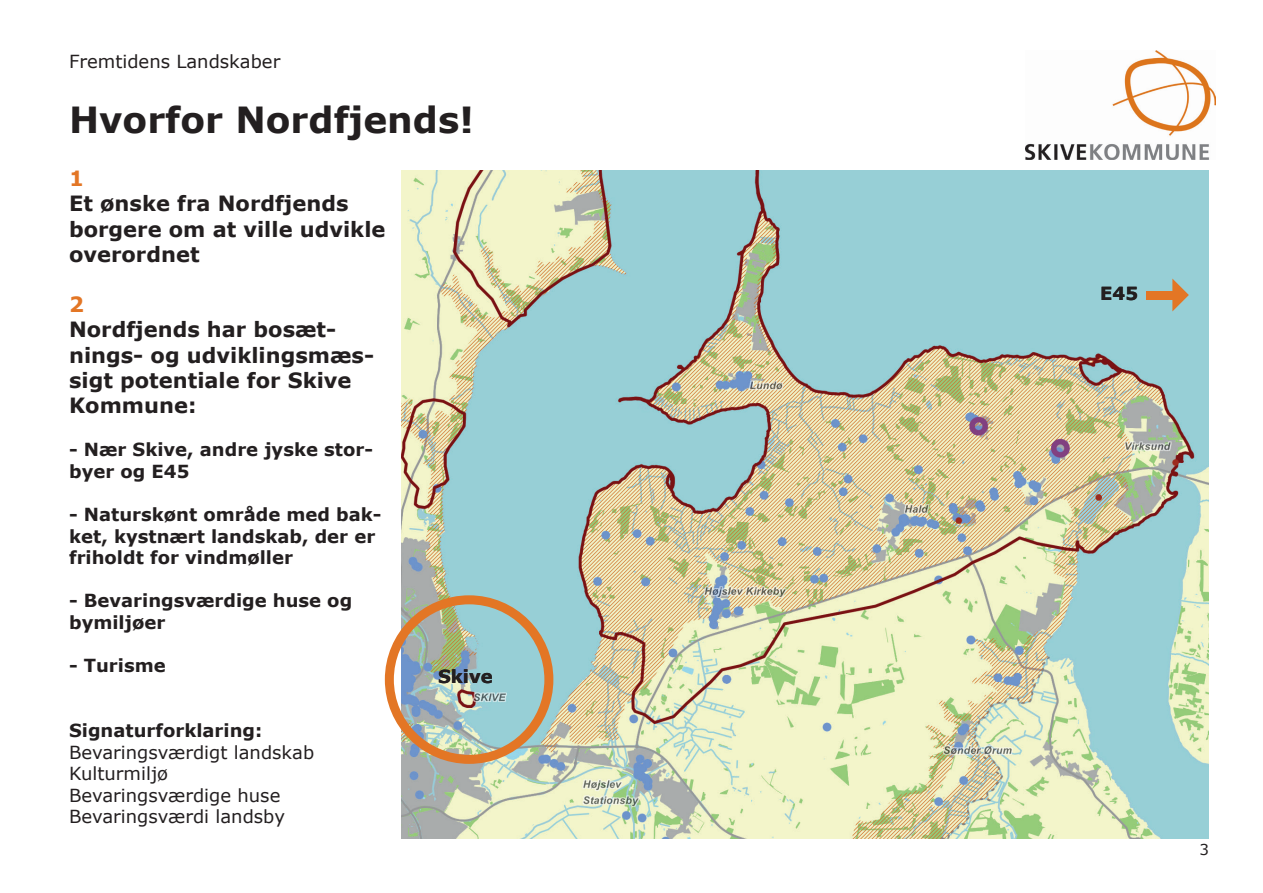
<style>
.page{position:relative;width:1263px;height:893px;background:#fff}
.page>*{position:absolute;margin:0;border:0;box-sizing:border-box;transform-origin:0 0}
.t1{font:700 36px "Verdana";color:#231f20}
.t2{font:700 21px/25.2px "Verdana";color:#231f20}
.t3{font:700 21px "Verdana";color:#e37625}
.t4{font:700 18px/21.6px "Verdana";color:#231f20}
.t5{font:18px/21.6px "Verdana";color:#231f20}
.t6{font:15px "Verdana";color:#231f20}
</style>
<div class="page">
<svg style="left:402px;top:170px;width:807px;height:669px;background:#bbcfbb"></svg>
<div style="left:385px;top:595px;width:168px;height:169px;border:9px solid #e37625;border-radius:50%"></div>
<div style="left:1146px;top:291px;width:28px;height:8px;background:#e37625"></div>
<svg style="left:1172px;top:279px;width:17px;height:32px"></svg>
<img style="left:1026px;top:50px;width:189px;height:109px">
<p class="t5" style="left:69px;top:50px;width:213px">Fremtidens Landskaber</p>
<h1 class="t1" style="left:69px;top:94px;width:406px">Hvorfor Nordfjends!</h1>
<p class="t3" style="left:69px;top:164px;width:16px">1</p>
<p class="t2" style="left:69px;top:191px;width:318px">Et ønske fra Nordfjends borgere om at ville udvikle overordnet</p>
<p class="t3" style="left:69px;top:290px;width:16px">2</p>
<p class="t2" style="left:69px;top:317px;width:306px">Nordfjends har bosæt&shy;nings- og udviklingsmæs&shy;sigt potentiale for Skive<br>Kommune:</p>
<p class="t4" style="left:69px;top:438px;width:305px">- Nær Skive, andre jyske stor&shy;byer og E45</p>
<p class="t4" style="left:69px;top:503px;width:314px">- Naturskønt område med bak&shy;ket, kystnært landskab, der er friholdt for vindmøller</p>
<p class="t4" style="left:69px;top:590px;width:285px">- Bevaringsværdige huse og bymiljøer</p>
<p class="t4" style="left:69px;top:654px;width:98px">- Turisme</p>
<p class="t4" style="left:69px;top:719px;width:195px">Signaturforklaring:</p>
<p class="t5" style="left:69px;top:741px;width:247px">Bevaringsværdigt landskab<br>Kulturmiljø<br>Bevaringsværdige huse<br>Bevaringsværdi landsby</p>
<p class="t4" style="left:438px;top:665px;width:56px">Skive</p>
<p class="t4" style="left:1100px;top:282px;width:39px">E45</p>
<p class="t6" style="left:1199px;top:839px;width:11px">3</p>
</div>
